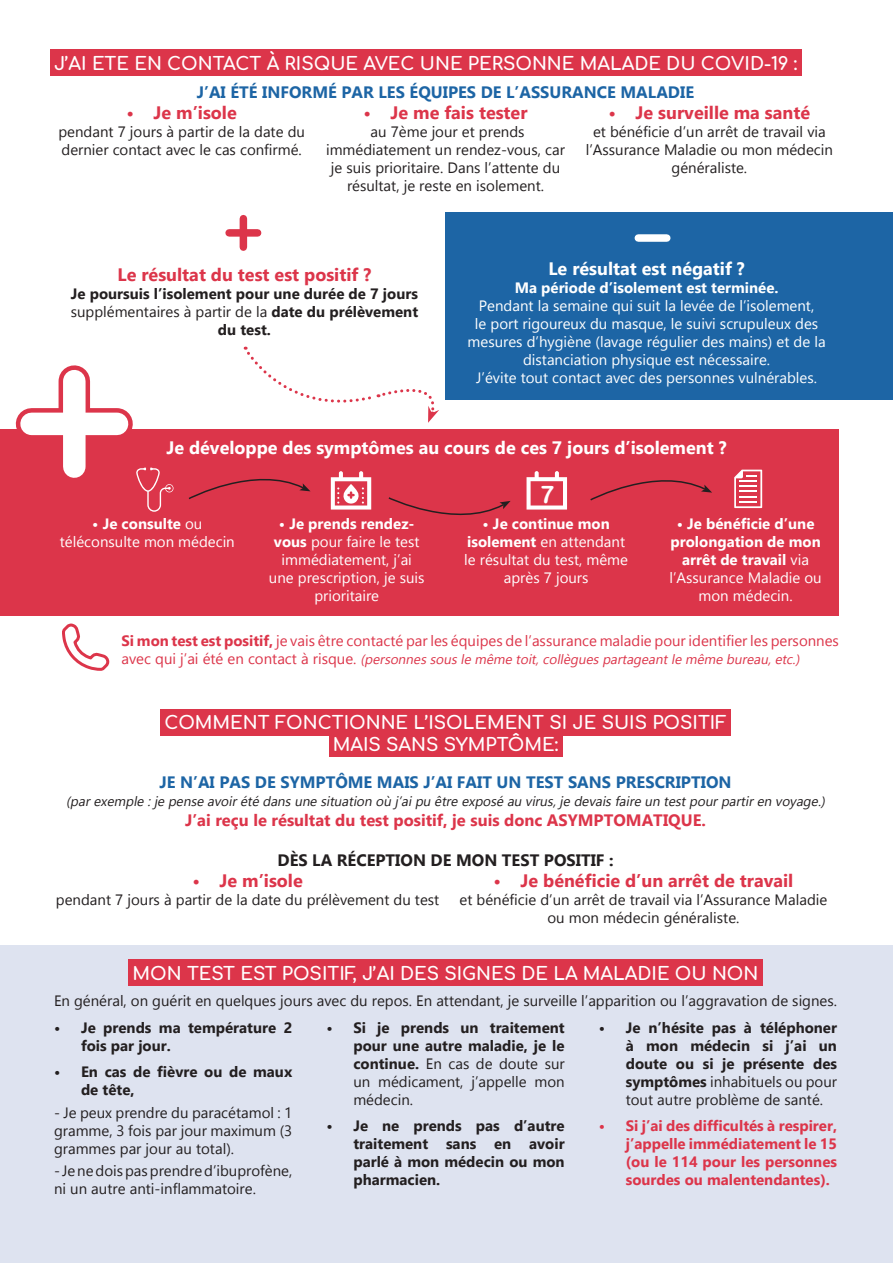
<style>
.page{position:relative;width:893px;height:1263px;background:#fff}
.page>*{position:absolute;margin:0;border:0;box-sizing:border-box;transform-origin:0 0}
.t1{font:24.3px "Arial Rounded MT Bold";color:#fff}
.t2{font:700 18px/21.6px "Comfortaa";color:#fff;text-align:center}
.t3{font:700 18px "Gadugi";color:#dc354a}
.t4{font:700 18px "Gadugi";color:#fff}
.t5{font:700 16.5px "Gadugi";color:#1d65a5}
.t6{font:700 16.5px "Gadugi";color:#dc354a}
.t7{font:700 16.5px "Gadugi";color:#231f20}
.t8{font:15px/18px "Gadugi";color:#231f20;text-align:center}
.t9{font:700 15px/18px "Gadugi";color:#231f20;text-align:justify}
.t10{font:15px/18px "Gadugi";color:#fff;text-align:center}
.t11{font:700 15px/18px "Gadugi";color:#fff;text-align:center}
.t12{font:700 15px/18px "Gadugi";color:#dc354a;text-align:justify}
.t13{font:15px "Gadugi";color:#dc354a}
.t14{font:italic 13.5px "Gadugi";color:#231f20}
.t15{font:italic 13.5px "Gadugi";color:#dc354a}
.s1{font-weight:400}
.s2{font-weight:700}
.s3{font-style:normal;font-size:15px}
</style>
<div class="page">
<div style="left:0;top:945px;width:893px;height:318px;background:#dee3f0"></div>
<div style="left:0;top:429px;width:839px;height:186px;background:#dc354a"></div>
<div style="left:446px;top:212px;width:447px;height:188px;background:#1d65a5"></div>
<div style="left:50px;top:50px;width:752px;height:26px;background:#dc354a"></div>
<div style="left:160px;top:709px;width:571px;height:26px;background:#dc354a"></div>
<div style="left:329px;top:730px;width:233px;height:27px;background:#dc354a"></div>
<div style="left:229px;top:229px;width:29px;height:8px;background:#dc354a"></div>
<div style="left:240px;top:219px;width:7px;height:28px;background:#dc354a"></div>
<svg style="left:32px;top:408px;width:85px;height:28px"></svg>
<div style="left:59px;top:381px;width:31px;height:86px;background:#dc354a"></div>
<div style="left:32px;top:413px;width:85px;height:22px;background:#fff"></div>
<div style="left:63px;top:381px;width:23px;height:86px;background:#fff"></div>
<div style="left:638px;top:234px;width:29px;height:8px;background:#fff"></div>
<svg style="left:244px;top:347px;width:195px;height:76px"></svg>
<svg style="left:734px;top:470px;width:28px;height:38px"></svg>
<svg style="left:136px;top:468px;width:38px;height:44px"></svg>
<svg style="left:526px;top:471px;width:41px;height:39px"></svg>
<svg style="left:188px;top:478px;width:122px;height:22px"></svg>
<svg style="left:590px;top:480px;width:122px;height:21px"></svg>
<svg style="left:388px;top:497px;width:123px;height:19px"></svg>
<svg style="left:331px;top:471px;width:40px;height:39px"></svg>
<svg style="left:62px;top:623px;width:48px;height:48px"></svg>
<div style="left:128px;top:960px;width:635px;height:26px;background:#dc354a"></div>
<p class="t2" style="left:54px;top:50px;width:745px">J’AI ETE EN CONTACT À RISQUE AVEC UNE PERSONNE MALADE DU COVID-19 :</p>
<p class="t5" style="left:197px;top:82px;width:499px">J’AI ÉTÉ INFORMÉ PAR LES ÉQUIPES DE L’ASSURANCE MALADIE</p>
<p class="t3" style="left:127px;top:102px;width:112px">• Je m’isole</p>
<p class="t8" style="left:58px;top:123px;width:248px;text-align:left">pendant 7 jours à partir de la date du dernier contact avec le cas confirmé.</p>
<p class="t3" style="left:363px;top:102px;width:166px">• Je me fais tester</p>
<p class="t8" style="left:326px;top:123px;width:240px">au 7ème jour et prends immédiatement un rendez-vous, car je suis prioritaire. Dans l’attente du résultat, je reste en isolement.</p>
<p class="t3" style="left:609px;top:102px;width:203px">• Je surveille ma santé</p>
<p class="t8" style="left:586px;top:123px;width:249px">et bénéficie d’un arrêt de travail via l’Assurance Maladie ou mon médecin généraliste.</p>
<p class="t3" style="left:118px;top:264px;width:255px">Le résultat du test est positif ?</p>
<p class="t9" style="left:71px;top:284px;width:349px;text-align:center">Je poursuis l’isolement pour une durée de 7 jours <span class="s1">supplémentaires à partir de la</span> date du prélèvement du test.</p>
<p class="t4" style="left:548px;top:258px;width:198px">Le résultat est négatif ?</p>
<p class="t11" style="left:515px;top:279px;width:265px">Ma période d’isolement est terminée.</p>
<p class="t10" style="left:468px;top:297px;width:360px">Pendant la semaine qui suit la levée de l’isolement,<br>le port rigoureux du masque, le suivi scrupuleux des mesures d’hygiène (lavage régulier des mains) et de la distanciation physique est nécessaire.<br>J’évite tout contact avec des personnes vulnérables.</p>
<p class="t4" style="left:166px;top:436px;width:562px">Je développe des symptômes au cours de ces 7 jours d’isolement ?</p>
<h1 class="t1" style="left:540px;top:480px;width:16px">7</h1>
<p class="t10" style="left:60px;top:515px;width:176px"><span class="s2">• Je consulte</span> ou téléconsulte mon médecin</p>
<p class="t10" style="left:269px;top:515px;width:157px"><span class="s2">• Je prends rendez&shy;vous</span> pour faire le test immédiatement, j’ai une prescription, je suis prioritaire</p>
<p class="t10" style="left:464px;top:515px;width:165px"><span class="s2">• Je continue mon isolement</span> en attendant le résultat du test, même après 7 jours</p>
<p class="t11" style="left:669px;top:515px;width:154px">• Je bénéficie d’une prolongation de mon arrêt de travail <span class="s1">via l’Assurance Maladie ou mon médecin.</span></p>
<p class="t13" style="left:122px;top:631px;width:719px"><span class="s2">Si mon test est positif,</span> je vais être contacté par les équipes de l’assurance maladie pour identifier les personnes</p>
<p class="t15" style="left:122px;top:651px;width:682px"><span class="s3">a ve c q u i j ’ a i é t é e n c o n t a c t à r i s q u e .</span> (personnes sous le même toit, collègues partageant le même bureau, etc.)</p>
<p class="t2" style="left:164px;top:709px;width:564px">COMMENT FONCTIONNE L’ISOLEMENT SI JE SUIS POSITIF<br>MAIS SANS SYMPTÔME:</p>
<p class="t5" style="left:160px;top:772px;width:573px">JE N’AI PAS DE SYMPTÔME MAIS J’AI FAIT UN TEST SANS PRESCRIPTION</p>
<p class="t14" style="left:66px;top:793px;width:763px">(par exemple : je pense avoir été dans une situation où j ’ai pu être exposé au virus, je devais faire un test pour partir en voyage.)</p>
<p class="t6" style="left:185px;top:810px;width:522px">J’ai reçu le résultat du test positif, je suis donc ASYMPTOMATIQUE.</p>
<p class="t7" style="left:277px;top:850px;width:338px">DÈS LA RÉCEPTION DE MON TEST POSITIF :</p>
<p class="t3" style="left:192px;top:869px;width:112px">• Je m’isole</p>
<p class="t8" style="left:56px;top:890px;width:385px">pendant 7 jours à partir de la date du prélèvement du test</p>
<p class="t3" style="left:493px;top:869px;width:301px">• Je bénéficie d’un arrêt de travail</p>
<p class="t8" style="left:460px;top:890px;width:369px">et bénéficie d’un arrêt de travail via l’Assurance Maladie ou mon médecin généraliste.</p>
<p class="t2" style="left:133px;top:960px;width:627px">MON TEST EST POSITIF, J’AI DES SIGNES DE LA MALADIE OU NON</p>
<p class="t8" style="left:54px;top:992px;width:785px">En général, on guérit en quelques jours avec du repos. En attendant, je surveille l’apparition ou l’aggravation de signes.</p>
<p class="t9" style="left:81px;top:1018px;width:213px;text-indent:-27px">• Je prends ma température 2 fois par jour.</p>
<p class="t9" style="left:81px;top:1063px;width:213px;text-indent:-27px">• En cas de fièvre ou de maux de tête,</p>
<p class="t8" style="left:54px;top:1103px;width:240px;text-align:justify">- Je peux prendre du paracétamol : 1 gramme, 3 fois par jour maximum (3 grammes par jour au total).</p>
<p class="t8" style="left:54px;top:1161px;width:240px;text-align:left">- Je ne dois pas prendre d’ibuprofène, ni un autre anti-inflammatoire.</p>
<p class="t9" style="left:353px;top:1018px;width:213px;text-indent:-27px">• Si je prends un traitement pour une autre maladie, je le continue. <span class="s1">En cas de doute sur un médicament, j’appelle mon médecin.</span></p>
<p class="t9" style="left:353px;top:1117px;width:213px;text-indent:-27px">• Je ne prends pas d’autre traitement sans en avoir parlé à mon médecin ou mon pharmacien.</p>
<p class="t9" style="left:626px;top:1018px;width:213px;text-indent:-27px">• Je n’hésite pas à téléphoner à mon médecin si j’ai un doute ou si je présente des symptômes <span class="s1">inhabituels ou pour tout autre problème de santé.</span></p>
<p class="t12" style="left:626px;top:1117px;width:213px;text-indent:-27px">• Si j’ai des difficultés à respirer, j’appelle immédiatement le 15 (ou le 114 pour les personnes sourdes ou malentendantes).</p>
</div>
